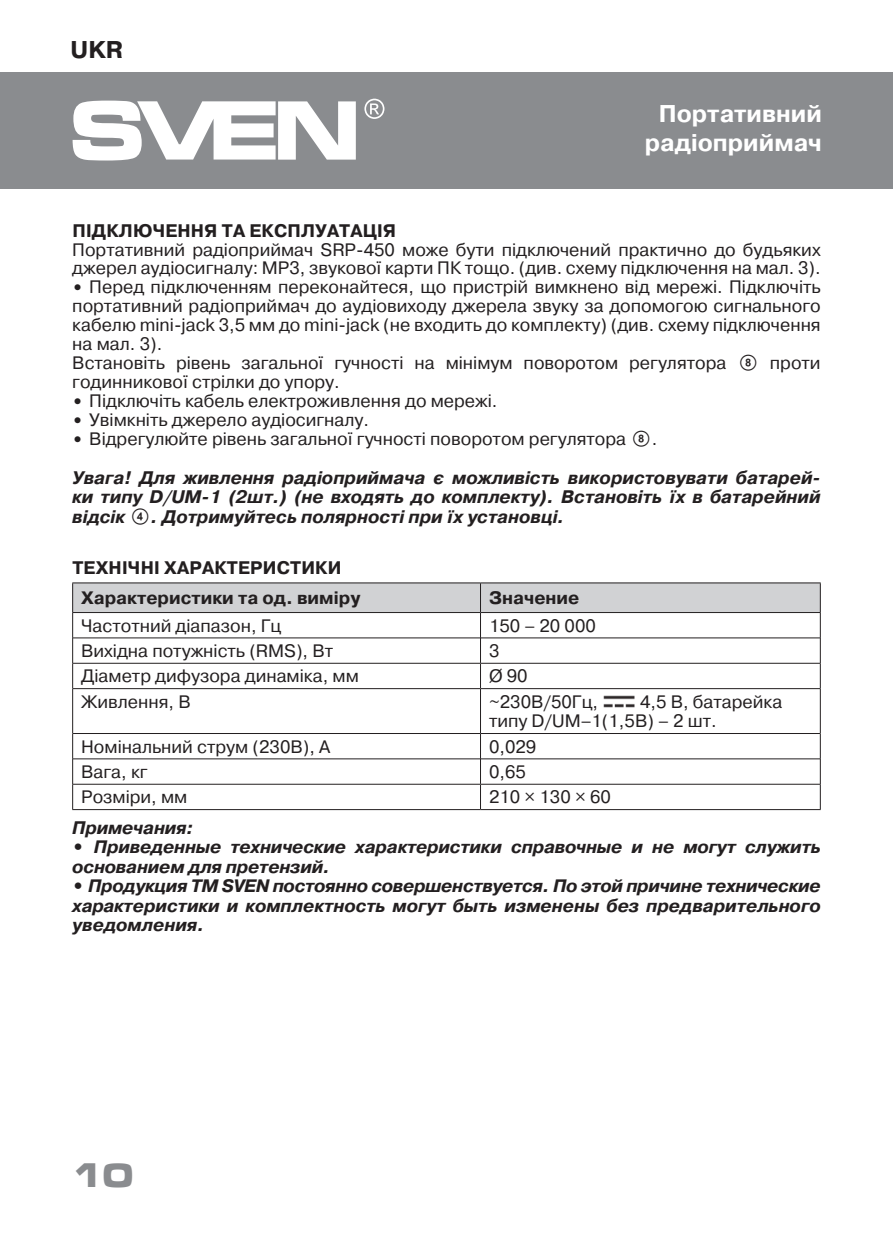
<style>
.page{position:relative;width:893px;height:1259px;background:#fff}
.page>*{position:absolute;margin:0;border:0;box-sizing:border-box;transform-origin:0 0}
.t1{font:700 33px "Micra";color:#8a8c8f}
.t2{font:700 24.3px/28.5px "Pragmatica";color:#fff;text-align:center}
.t3{font:700 24.3px "Pragmatica";color:#231f20}
.t4{font:italic 700 18.3px/19.5px "Pragmatica";color:#231f20;text-align:justify}
.t5{font:700 18.3px "Pragmatica";letter-spacing:.01em;color:#231f20}
.t6{font:18px/18.9px "Pragmatica";color:#231f20}
.t7{font:italic 700 18px/19.5px "Pragmatica";letter-spacing:-.01em;color:#231f20}
.t8{font:700 18px "Pragmatica";color:#231f20}
.s1{font-weight:700;font-size:16.5px}
.s2{font-family:"SVEN"}
.s3{font-family:"SVEN";font-weight:400;font-style:normal;font-size:18px}
.s4{font-style:normal}
</style>
<div class="page">
<div style="left:0;top:72px;width:893px;height:117px;background:#8a8c8f"></div>
<svg style="left:73px;top:101px;width:283px;height:59px"></svg>
<svg style="left:364px;top:99px;width:20px;height:20px"></svg>
<svg style="left:73px;top:689px;width:747px;height:120px"></svg>
<hr style="left:72px;top:582px;width:408px;height:1px;background:#231f20">
<hr style="left:480px;top:582px;width:341px;height:1px;background:#231f20">
<hr style="left:73px;top:688px;width:407px;height:1px;background:#231f20">
<hr style="left:73px;top:733px;width:407px;height:1px;background:#231f20">
<hr style="left:481px;top:733px;width:339px;height:1px;background:#231f20">
<hr style="left:73px;top:758px;width:407px;height:1px;background:#231f20">
<hr style="left:481px;top:758px;width:339px;height:1px;background:#231f20">
<hr style="left:73px;top:783px;width:407px;height:1px;background:#231f20">
<hr style="left:72px;top:688px;width:1px;height:45px;background:#231f20">
<svg style="left:72px;top:733px;width:1px;height:76px"></svg>
<hr style="left:72px;top:809px;width:408px;height:1px;background:#231f20">
<hr style="left:480px;top:689px;width:1px;height:44px;background:#231f20">
<hr style="left:820px;top:688px;width:1px;height:45px;background:#231f20">
<svg style="left:480px;top:733px;width:1px;height:76px"></svg>
<svg style="left:820px;top:733px;width:1px;height:76px"></svg>
<hr style="left:480px;top:809px;width:341px;height:1px;background:#231f20">
<hr style="left:480px;top:783px;width:340px;height:1px;background:#231f20">
<hr style="left:480px;top:688px;width:340px;height:1px;background:#231f20">
<svg style="left:72px;top:583px;width:749px;height:105px"></svg>
<img style="left:604px;top:695px;width:30px;height:12px">
<h2 class="t3" style="left:71px;top:34px;width:54px">UKR</h2>
<h2 class="t2" style="left:645px;top:100px;width:178px">Портативний радіоприймач</h2>
<p class="t5" style="left:72px;top:218px;width:325px">ПІДКЛЮЧЕННЯ ТА ЕКСПЛУАТАЦІЯ</p>
<p class="t6" style="left:72px;top:240px;width:750px">Портативний радіоприймач SRP-450 може бути підключений практично до будьяких джерел аудіосигналу: МР3, звукової карти ПК тощо. (див. схему підключення на мал. 3).</p>
<p class="t6" style="left:72px;top:278px;width:750px"><span class="s1">•</span> Перед підключенням переконайтеся, що пристрій вимкнено від мережі. Підключіть портативний радіоприймач до аудіовиходу джерела звуку за допомогою сигнального кабелю mini-jack 3,5 мм до mini-jack (не входить до комплекту) (див. схему підключення на мал. 3).<br>Встановіть рівень загальної гучності на мінімум поворотом регулятора <span class="s2">h</span> проти годинникової стрілки до упору.</p>
<p class="t6" style="left:72px;top:391px;width:427px"><span class="s1">•</span> Підключіть кабель електроживлення до мережі.</p>
<p class="t6" style="left:72px;top:410px;width:298px"><span class="s1">•</span> Увімкніть джерело аудіосигналу.</p>
<p class="t6" style="left:72px;top:429px;width:587px"><span class="s1">•</span> Відрегулюйте рівень загальної гучності поворотом регулятора <span class="s2">h</span>.</p>
<p class="t4" style="left:72px;top:468px;width:750px">Увага! Для живлення радіоприймача є можливість використовувати батарей&shy;ки типу D/UM-1 (2шт.) (не входять до комплекту). Встановіть їх в батарейний відсік <span class="s3">d</span>. Дотримуйтесь полярності при їх установці.</p>
<p class="t5" style="left:72px;top:556px;width:271px">ТЕХНІЧНІ ХАРАКТЕРИСТИКИ</p>
<p class="t8" style="left:81px;top:586px;width:281px">Характеристики та од. виміру</p>
<p class="t8" style="left:489px;top:586px;width:92px">Значение</p>
<p class="t6" style="left:81px;top:616px;width:202px">Частотний діапазон, Гц</p>
<p class="t6" style="left:489px;top:616px;width:108px">150 – 20 000</p>
<p class="t6" style="left:81px;top:641px;width:254px">Вихідна потужність (RMS), Вт</p>
<p class="t6" style="left:489px;top:641px;width:12px">3</p>
<p class="t6" style="left:81px;top:667px;width:279px">Діаметр дифузора динаміка, мм</p>
<p class="t6" style="left:489px;top:667px;width:40px">Ø 90</p>
<p class="t6" style="left:81px;top:692px;width:111px">Живлення, B</p>
<p class="t6" style="left:489px;top:692px;width:111px">~230В/50Гц,</p>
<p class="t6" style="left:489px;top:692px;width:295px;text-indent:151px">4,5 В, батарейка типу D/UM–1(1,5В) – 2 шт.</p>
<p class="t6" style="left:81px;top:737px;width:251px">Номінальний струм (230В), А</p>
<p class="t6" style="left:489px;top:737px;width:49px">0,029</p>
<p class="t6" style="left:81px;top:762px;width:68px">Вага, кг</p>
<p class="t6" style="left:489px;top:762px;width:38px">0,65</p>
<p class="t6" style="left:81px;top:788px;width:108px">Розміри, мм</p>
<p class="t6" style="left:489px;top:788px;width:123px">210 × 130 × 60</p>
<p class="t4" style="left:72px;top:818px;width:123px">Примечания:</p>
<p class="t7" style="left:72px;top:838px;width:750px"><span class="s4">•</span> Приведенные технические характеристики справочные и не могут служить основанием для претензий.</p>
<p class="t7" style="left:72px;top:876px;width:750px;text-align:justify"><span class="s4">•</span> Продукция ТМ SVEN постоянно совершенствуется. По этой причине технические характеристики и комплектность могут быть изменены без предварительного уведомления.</p>
<h1 class="t1" style="left:70px;top:1157px;width:67px">10</h1>
</div>
